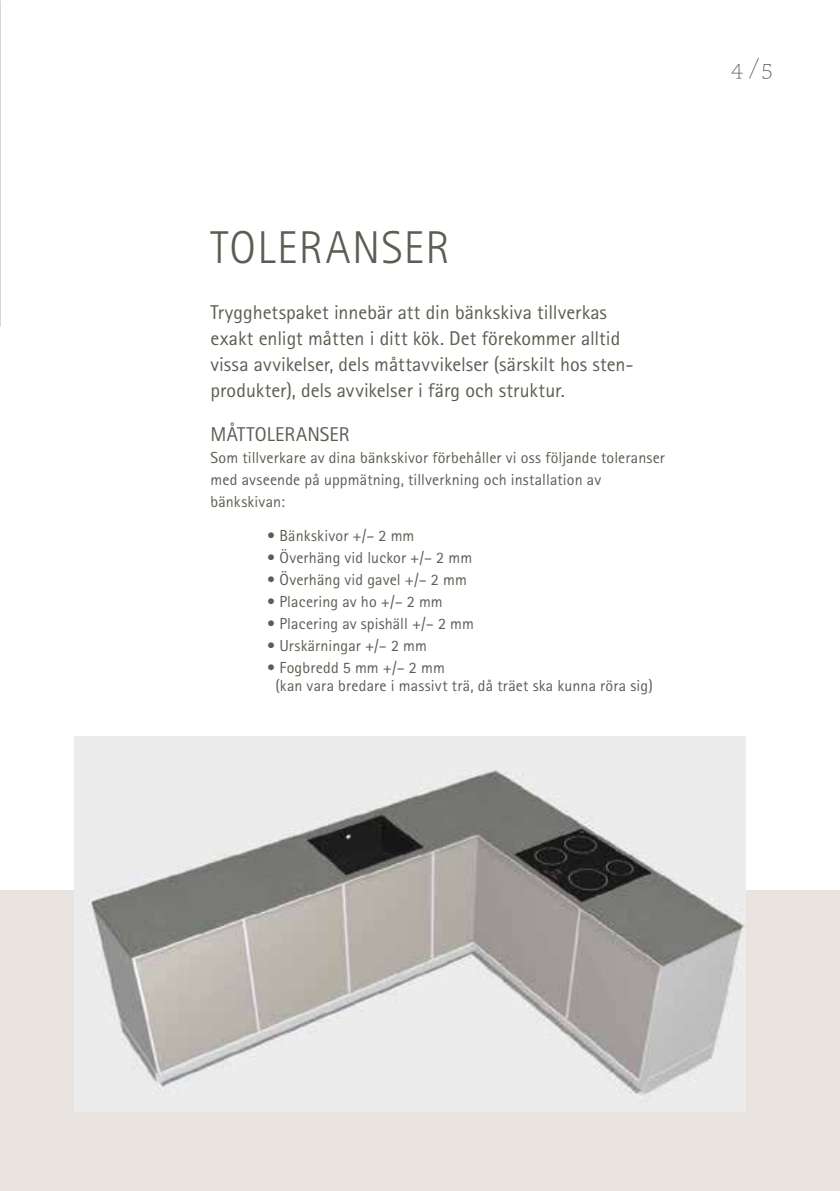
<style>
.page{position:relative;width:840px;height:1191px;background:#fff}
.page>*{position:absolute;margin:0;border:0;box-sizing:border-box;transform-origin:0 0}
.t1{font:300 46px "Rotis Sans Serif Std";letter-spacing:.025em;color:#5e5c52}
.t2{font:300 22px "Laski Slab";color:#5e5c52}
.t3{font:20px/26px "Rotis Sans Serif Std";color:#5e5c52}
.t4{font:16px/22px "Rotis Sans Serif Std";letter-spacing:.01em;color:#5e5c52}
</style>
<div class="page">
<div style="left:0;top:890px;width:839px;height:301px;background:#e9e3e0"></div>
<img style="left:74px;top:737px;width:670px;height:374px">
<h1 class="t1" style="left:210px;top:221px;width:241px">TOLERANSER</h1>
<p class="t3" style="left:210px;top:299px;width:424px">Trygghetspaket innebär att din bänkskiva tillverkas exakt enligt måtten i ditt kök. Det förekommer alltid vissa avvikelser, dels måttavvikelser (särskilt hos sten&shy;produkter), dels avvikelser i färg och struktur.</p>
<p class="t3" style="left:210px;top:421px;width:141px">MÅTTOLERANSER</p>
<p class="t4" style="left:210px;top:447px;width:456px">Som tillverkare av dina bänkskivor förbehåller vi oss följande toleranser med avseende på uppmätning, tillverkning och installation av bänkskivan:</p>
<p class="t4" style="left:267px;top:524px;width:149px">• Bänkskivor +/– 2 mm</p>
<p class="t4" style="left:267px;top:546px;width:206px">• Överhäng vid luckor +/– 2 mm</p>
<p class="t4" style="left:267px;top:568px;width:201px">• Överhäng vid gavel +/– 2 mm</p>
<p class="t4" style="left:267px;top:590px;width:177px">• Placering av ho +/– 2 mm</p>
<p class="t4" style="left:267px;top:612px;width:208px">• Placering av spishäll +/– 2 mm</p>
<p class="t4" style="left:267px;top:634px;width:161px">• Urskärningar +/– 2 mm</p>
<p class="t4" style="left:275px;top:658px;width:378px;line-height:18px;text-indent:-8px">• Fogbredd 5 mm +/– 2 mm<br>(kan vara bredare i massivt trä, då träet ska kunna röra sig)</p>
<h2 class="t2" style="left:730px;top:53px;width:43px">4 /5</h2>
</div>
